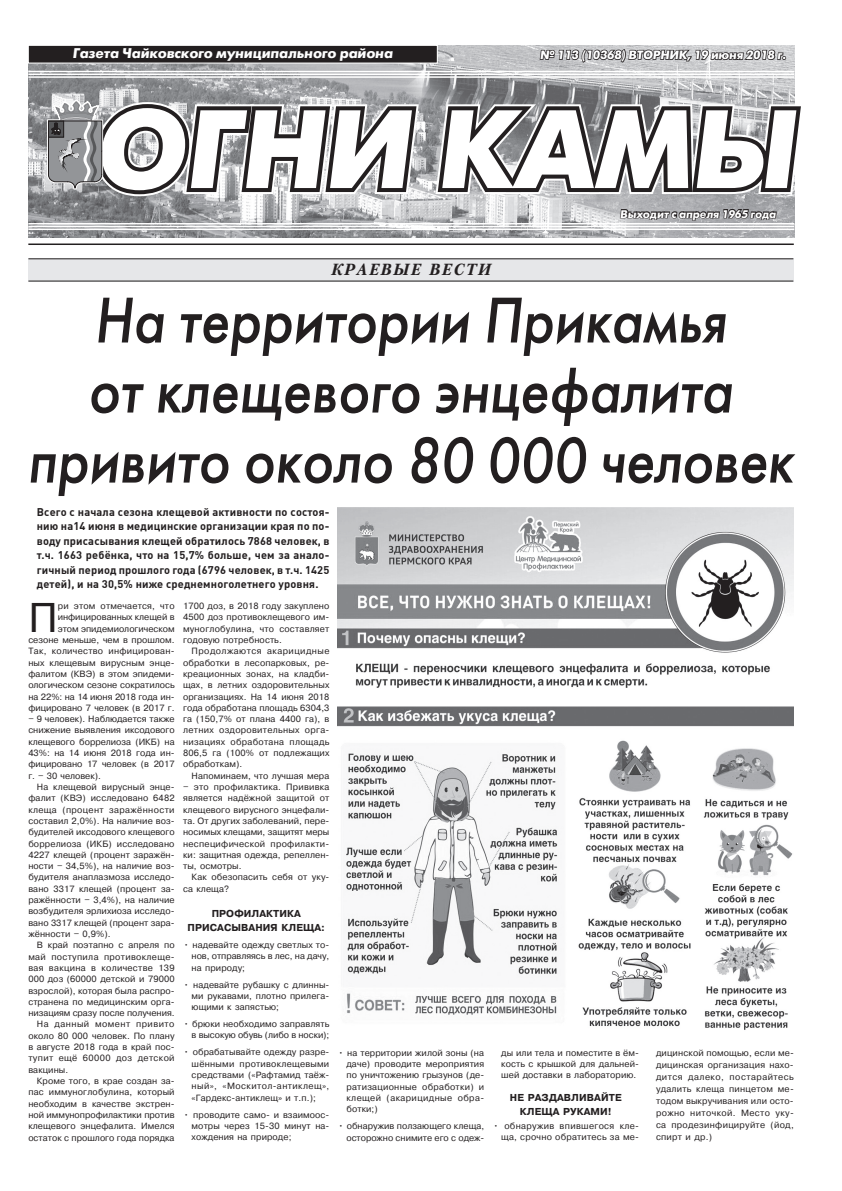
<style>
.page{position:relative;width:842px;height:1191px;background:#fff}
.page>*{position:absolute;margin:0;border:0;box-sizing:border-box;transform-origin:0 0}
.t1{font:italic 700 111px "Futuris C";color:#fff}
.t2{font:italic 64px/70px "Futuris C";color:#231f20;text-align:center;scale:.9 1}
.t3{font:41.3px "Pragmatica Cyrillic";color:#231f20}
.t4{font:16px "Petersburg Bold Italic Cyrillic";letter-spacing:.1em;color:#231f20}
.t5{font:italic 700 14px "Futuris C";color:#fff}
.t6{font:italic 700 12px "Futuris C";color:#fff}
.t7{font:700 11px/14.5px "DIN Cyr";letter-spacing:.015em;color:#231f20;text-align:justify}
.t8{font:italic 700 11px "Futuris C";color:#fff}
.t9{font:10px/14px "Pragmatica Bold Cyrillic";letter-spacing:.01em;color:#231f20;text-align:center}
.t10{font:9px/11.3px "Pragmatica Cyrillic";letter-spacing:.01em;color:#231f20;text-align:justify}
.t11{font:9px/11.3px "Pragmatica Cyrillic";letter-spacing:.035em;color:#231f20;text-align:right}
.t12{font:9px "Pragmatica Cyrillic";letter-spacing:.04em;color:#231f20}
.t13{font:9px "Pragmatica Cyrillic";letter-spacing:.055em;color:#231f20}
</style>
<div class="page">
<img style="left:28px;top:45px;width:766px;height:192px">
<div style="left:28px;top:45px;width:409px;height:18px;background:#231f20"></div>
<div style="left:28px;top:45px;width:409px;height:18px;border:1px solid #fff"></div>
<hr style="left:28px;top:71px;width:766px;height:1px;background:#fff">
<hr style="left:28px;top:73px;width:766px;height:2px;background:#fff">
<hr style="left:28px;top:76px;width:766px;height:2px;background:#fff">
<hr style="left:28px;top:223px;width:766px;height:1px;background:#fff">
<hr style="left:28px;top:226px;width:766px;height:1px;background:#fff">
<hr style="left:28px;top:228px;width:766px;height:2px;background:#fff">
<svg style="left:539px;top:47px;width:248px;height:17px;background:#8c8b8d"></svg>
<hr style="left:28px;top:243px;width:766px;height:2px;background:#231f20">
<svg style="left:47px;top:84px;width:754px;height:154px;background:#959597"></svg>
<div style="left:28px;top:258px;width:765px;height:23px;background:#e6e7e9"></div>
<hr style="left:28px;top:258px;width:765px;height:1px;background:#231f20">
<hr style="left:28px;top:280px;width:765px;height:1px;background:#231f20">
<img style="left:338px;top:507px;width:456px;height:220px">
<img style="left:346px;top:740px;width:447px;height:290px">
<h3 class="t5" style="left:73px;top:45px;width:322px">Газета Чайковского муниципального района</h3>
<h3 class="t6" style="left:540px;top:48px;width:248px">№ 113 (10368) ВТОРНИК, 19 июня 2018 г.</h3>
<h1 class="t1" style="left:96px;top:88px;width:702px">ОГНИ КАМЫ</h1>
<p class="t8" style="left:620px;top:208px;width:157px">Выходит с апреля 1965 года</p>
<h3 class="t4" style="left:331px;top:261px;width:161px">КРАЕВЫЕ ВЕСТИ</h3>
<h2 class="t2" style="left:28px;top:285px;width:852px">На территории Прикамья<br>от клещевого энцефалита привито около 80 000 человек</h2>
<p class="t7" style="left:37px;top:504px;width:294px">Всего с начала сезона клещевой активности по состоя&shy;нию на14 июня в медицинские организации края по по&shy;воду присасывания клещей обратилось 7868 человек, в т.ч. 1663 ребёнка, что на 15,7% больше, чем за анало&shy;гичный период прошлого года (6796 человек, в т.ч. 1425 детей), и на 30,5% ниже среднемноголетнего уровня.</p>
<h3 class="t3" style="left:28px;top:596px;width:31px">П</h3>
<p class="t10" style="left:183px;top:600px;width:148px">1700 доз, в 2018 году закуплено 4500 доз противоклещевого им&shy;муноглобулина, что составляет годовую потребность.</p>
<p class="t10" style="left:183px;top:646px;width:148px;text-indent:8px">Продолжаются акарицидные обработки в лесопарковых, ре&shy;креационных зонах, на кладби&shy;щах, в летних оздоровительных организациях. На 14 июня 2018 года обработана площадь 6304,3 га (150,7% от плана 4400 га), в летних оздоровительных орга&shy;низациях обработана площадь 806,5 га (100% от подлежащих обработкам).</p>
<p class="t10" style="left:192px;top:770px;width:139px">Напоминаем, что лучшая мера</p>
<p class="t10" style="left:183px;top:781px;width:148px">– это профилактика. Прививка является надёжной защитой от клещевого вирусного энцефали&shy;та. От других заболеваний, пере&shy;носимых клещами, защитят меры неспецифической профилакти&shy;ки: защитная одежда, репеллен&shy;ты, осмотры.</p>
<p class="t10" style="left:183px;top:872px;width:148px;text-indent:8px">Как обезопасить себя от уку&shy;са клеща?</p>
<p class="t9" style="left:187px;top:906px;width:139px">ПРОФИЛАКТИКА<br>ПРИСАСЫВАНИЯ КЛЕЩА:</p>
<p class="t10" style="left:192px;top:939px;width:139px;text-indent:-9px">• надевайте одежду светлых то&shy;нов, отправляясь в лес, на дачу, на природу;</p>
<p class="t10" style="left:192px;top:979px;width:139px;text-indent:-9px">• надевайте рубашку с длинны&shy;ми рукавами, плотно прилега&shy;ющими к запястью;</p>
<p class="t10" style="left:183px;top:1018px;width:148px;text-align:right">• брюки необходимо заправлять в высокую обувь (либо в носки);</p>
<p class="t10" style="left:192px;top:1047px;width:139px;text-indent:-9px">• обрабатывайте одежду разре&shy;шёнными противоклещевыми средствами («Рафтамид таёж&shy;ный», «Москитол-антиклещ», «Гардекс-антиклещ» и т.п.);</p>
<p class="t10" style="left:192px;top:1109px;width:139px;text-indent:-9px">• проводите само- и взаимоос&shy;мотры через 15-30 минут на&shy;хождения на природе;</p>
<p class="t10" style="left:28px;top:600px;width:148px;text-align:right">ри этом отмечается, что инфицированных клещей в<br>этом эпидемиологическом сезоне меньше, чем в прошлом.<br>Так, количество инфицирован&shy;ных клещевым вирусным энце&shy;фалитом (КВЭ) в этом эпидеми&shy;ологическом сезоне сократилось на 22%: на 14 июня 2018 года ин&shy;фицировано 7 человек (в 2017 г.</p>
<p class="t10" style="left:28px;top:713px;width:148px">– 9 человек). Наблюдается также снижение выявления иксодового клещевого боррелиоза (ИКБ) на 43%: на 14 июня 2018 года ин&shy;фицировано 17 человек (в 2017 г. – 30 человек).</p>
<p class="t10" style="left:28px;top:781px;width:148px;text-indent:8px">На клещевой вирусный энце&shy;фалит (КВЭ) исследовано 6482 клеща (процент заражённости составил 2,0%). На наличие воз&shy;будителей иксодового клещевого боррелиоза (ИКБ) исследовано 4227 клещей (процент заражён&shy;ности – 34,5%), на наличие воз&shy;будителя анаплазмоза исследо&shy;вано 3317 клещей (процент за&shy;ражённости – 3,4%), на наличие возбудителя эрлихиоза исследо&shy;вано 3317 клещей (процент зара&shy;жённости – 0,9%).</p>
<p class="t10" style="left:37px;top:939px;width:139px">В край поэтапно с апреля по</p>
<p class="t11" style="left:28px;top:951px;width:148px">май поступила противоклеще-</p>
<p class="t11" style="left:28px;top:962px;width:148px">вая вакцина в количестве 139</p>
<p class="t10" style="left:28px;top:973px;width:148px">000 доз (60000 детской и 79000</p>
<p class="t10" style="left:28px;top:985px;width:148px">взрослой), которая была распро-</p>
<p class="t10" style="left:28px;top:996px;width:148px">странена по медицинским орга-</p>
<p class="t10" style="left:28px;top:1007px;width:148px">низациям сразу после получения.</p>
<p class="t13" style="left:37px;top:1019px;width:139px">На данный момент привито</p>
<p class="t10" style="left:28px;top:1030px;width:148px">около 80 000 человек. По плану</p>
<p class="t10" style="left:28px;top:1041px;width:148px">в августе 2018 года в край пос-</p>
<p class="t12" style="left:28px;top:1053px;width:148px">тупит ещё 60000 доз детской</p>
<p class="t10" style="left:28px;top:1064px;width:41px">вакцины.</p>
<p class="t10" style="left:37px;top:1075px;width:139px">Кроме того, в крае создан за-</p>
<p class="t10" style="left:28px;top:1086px;width:148px">пас иммуноглобулина, который</p>
<p class="t10" style="left:28px;top:1098px;width:148px">необходим в качестве экстрен-</p>
<p class="t10" style="left:28px;top:1109px;width:148px">ной иммунопрофилактики против</p>
<p class="t10" style="left:28px;top:1120px;width:148px">клещевого энцефалита. Имелся</p>
<p class="t10" style="left:28px;top:1132px;width:148px">остаток с прошлого года порядка</p>
<p class="t10" style="left:656px;top:1046px;width:139px;line-height:12px">дицинской помощью, если ме&shy;дицинская организация нахо&shy;дится далеко, постарайтесь удалить клеща пинцетом ме&shy;тодом выкручивания или осто&shy;рожно ниточкой. Место уку&shy;са продезинфицируйте (йод, спирт и др.)</p>
<p class="t10" style="left:346px;top:1047px;width:139px;text-indent:-9px">• на территории жилой зоны (на даче) проводите мероприятия по уничтожению грызунов (де&shy;ратизационные обработки) и клещей (акарицидные обра&shy;ботки;)</p>
<p class="t10" style="left:338px;top:1120px;width:148px;text-align:right">• обнаружив ползающего клеща, осторожно снимите его с одеж-</p>
<p class="t10" style="left:501px;top:1047px;width:139px">ды или тела и поместите в ём&shy;кость с крышкой для дальней&shy;шей доставки в лабораторию.</p>
<p class="t9" style="left:510px;top:1090px;width:113px">НЕ РАЗДАВЛИВАЙТЕ<br>КЛЕЩА РУКАМИ!</p>
<p class="t11" style="left:493px;top:1120px;width:148px">• обнаружив впившегося кле&shy;ща, срочно обратитесь за ме-</p>
</div>
